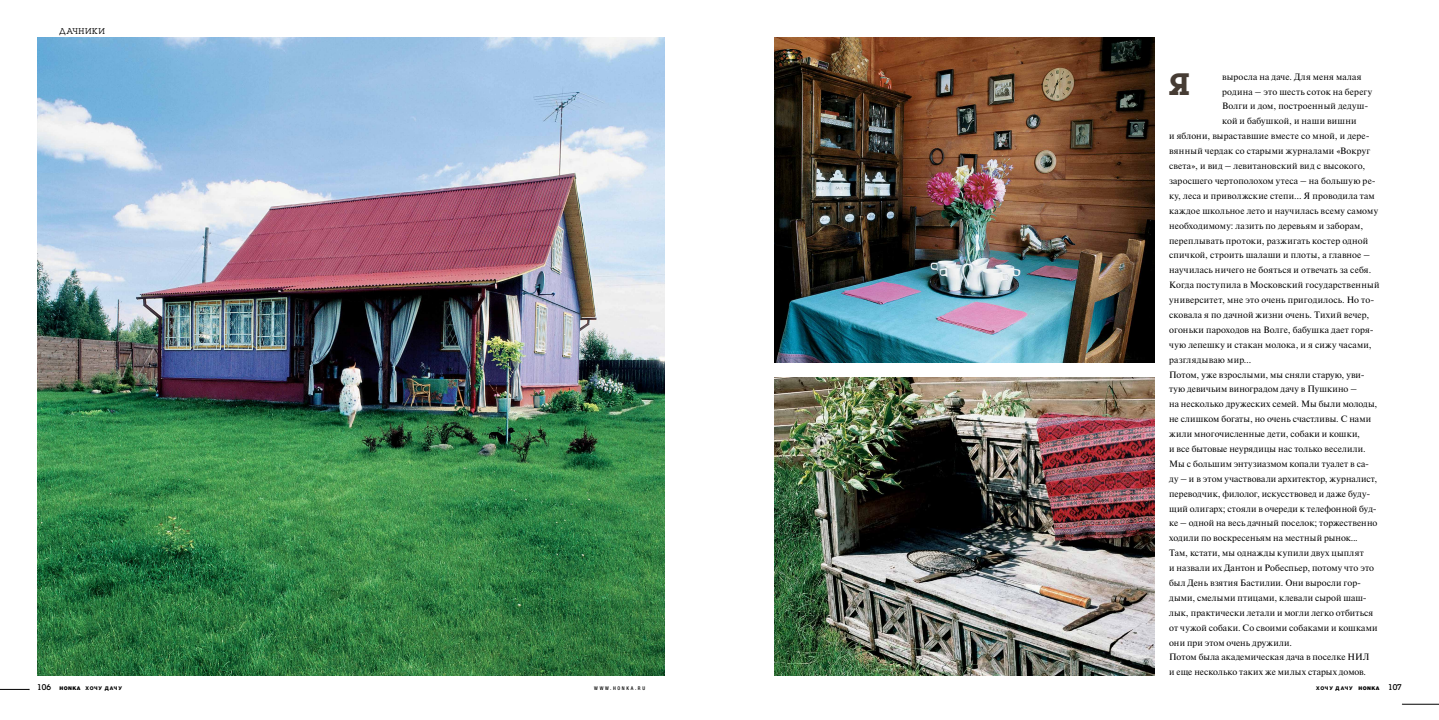
<style>
.page{position:relative;width:1439px;height:720px;background:#fff}
.page>*{position:absolute;margin:0;border:0;box-sizing:border-box;transform-origin:0 0}
.t1{font:600 32.38px "Luga";color:#463c34}
.t2{font:9.19px "Newton";letter-spacing:.015em;color:#000}
.t3{font:8.66px "Luga";letter-spacing:.07em;color:#000}
.t4{font:800 5.08px "Helvetica Neue LTW1 G";letter-spacing:.165em;color:#000}
.t5{font:500 condensed 5.08px "Helvetica Neue LTW1 G";letter-spacing:.325em;color:#000}
.s1{font-family:"Luga";font-weight:400;font-size:8.66px}
.s2{font-weight:900}
</style>
<div class="page">
<svg style="left:0;top:688px;width:30px;height:2px"></svg>
<hr style="left:1402px;top:703px;width:37px;height:1px;background:#000">
<img style="left:37px;top:37px;width:628px;height:638px">
<img style="left:774px;top:37px;width:380px;height:325px">
<img style="left:774px;top:377px;width:380px;height:298px">
<p class="t3" style="left:60px;top:27px;width:47px">ДАЧНИКИ</p>
<h1 class="t1" style="left:1169px;top:68px;width:22px">Я</h1>
<p class="t2" style="left:1222px;top:70px;width:141px">выросла на даче. Для меня малая</p>
<p class="t2" style="left:1222px;top:85px;width:151px">родина – это шесть соток на берегу</p>
<p class="t2" style="left:1222px;top:99px;width:148px">Волги и дом, построенный дедуш-</p>
<p class="t2" style="left:1222px;top:114px;width:136px">кой и бабушкой, и наши вишни</p>
<p class="t2" style="left:1169px;top:129px;width:202px">и яблони, выраставшие вместе со мной, и дере-</p>
<p class="t2" style="left:1169px;top:144px;width:202px">вянный чердак со старыми журналами «Вокруг</p>
<p class="t2" style="left:1169px;top:159px;width:197px">света», и вид – левитановский вид с высокого,</p>
<p class="t2" style="left:1169px;top:174px;width:208px">заросшего чертополохом утеса – на большую ре-</p>
<p class="t2" style="left:1169px;top:189px;width:207px">ку, леса и приволжские степи… Я проводила там</p>
<p class="t2" style="left:1169px;top:204px;width:210px">каждое школьное лето и научилась всему самому</p>
<p class="t2" style="left:1169px;top:218px;width:196px">необходимому: лазить по деревьям и заборам,</p>
<p class="t2" style="left:1169px;top:233px;width:200px">переплывать протоки, разжигать костер одной</p>
<p class="t2" style="left:1169px;top:248px;width:202px">спичкой, строить шалаши и плоты, а главное –</p>
<p class="t2" style="left:1169px;top:263px;width:203px">научилась ничего не бояться и отвечать за себя.</p>
<p class="t2" style="left:1169px;top:278px;width:212px">Когда поступила в Московский государственный</p>
<p class="t2" style="left:1169px;top:293px;width:207px">университет, мне это очень пригодилось. Но то-</p>
<p class="t2" style="left:1169px;top:308px;width:202px">сковала я по дачной жизни очень. Тихий вечер,</p>
<p class="t2" style="left:1169px;top:323px;width:206px">огоньки пароходов на Волге, бабушка дает горя-</p>
<p class="t2" style="left:1169px;top:337px;width:204px">чую лепешку и стакан молока, и я сижу часами,</p>
<p class="t2" style="left:1169px;top:352px;width:84px">разглядываю мир…</p>
<p class="t2" style="left:1169px;top:367px;width:197px">Потом, уже взрослыми, мы сняли старую, уви-</p>
<p class="t2" style="left:1169px;top:382px;width:189px">тую девичьим виноградом дачу в Пушкино –</p>
<p class="t2" style="left:1169px;top:397px;width:210px">на несколько дружеских семей. Мы были молоды,</p>
<p class="t2" style="left:1169px;top:412px;width:203px">не слишком богаты, но очень счастливы. С нами</p>
<p class="t2" style="left:1169px;top:427px;width:192px">жили многочисленные дети, собаки и кошки,</p>
<p class="t2" style="left:1169px;top:442px;width:198px">и все бытовые неурядицы нас только веселили.</p>
<p class="t2" style="left:1169px;top:456px;width:201px">Мы с большим энтузиазмом копали туалет в са-</p>
<p class="t2" style="left:1169px;top:471px;width:210px">ду – и в этом участвовали архитектор, журналист,</p>
<p class="t2" style="left:1169px;top:486px;width:203px">переводчик, филолог, искусствовед и даже буду-</p>
<p class="t2" style="left:1169px;top:501px;width:209px">щий олигарх; стояли в очереди к телефонной буд-</p>
<p class="t2" style="left:1169px;top:516px;width:210px">ке – одной на весь дачный поселок; торжественно</p>
<p class="t2" style="left:1169px;top:531px;width:190px">ходили по воскресеньям на местный рынок...</p>
<p class="t2" style="left:1169px;top:546px;width:196px">Там, кстати, мы однажды купили двух цыплят</p>
<p class="t2" style="left:1169px;top:561px;width:206px">и назвали их Дантон и Робеспьер, потому что это</p>
<p class="t2" style="left:1169px;top:575px;width:193px">был День взятия Бастилии. Они выросли гор-</p>
<p class="t2" style="left:1169px;top:590px;width:199px">дыми, смелыми птицами, клевали сырой шаш-</p>
<p class="t2" style="left:1169px;top:605px;width:206px">лык, практически летали и могли легко отбиться</p>
<p class="t2" style="left:1169px;top:620px;width:210px">от -чужой собаки. Со своими собаками и кошками</p>
<p class="t2" style="left:1169px;top:635px;width:124px">они при этом очень дружили.</p>
<p class="t2" style="left:1169px;top:650px;width:202px">Потом была академическая дача в поселке НИЛ</p>
<p class="t2" style="left:1169px;top:665px;width:198px">и еще несколько таких же милых старых домов.</p>
<p class="t4" style="left:37px;top:685px;width:86px"><span class="s1">106</span> <span class="s2">HONKA</span> ХОЧУ ДАЧУ</p>
<p class="t5" style="left:594px;top:685px;width:52px">WWW.HONKA.RU</p>
<p class="t4" style="left:1316px;top:685px;width:87px">ХОЧУ ДАЧУ <span class="s2">HONKA</span> <span class="s1">107</span></p>
</div>
